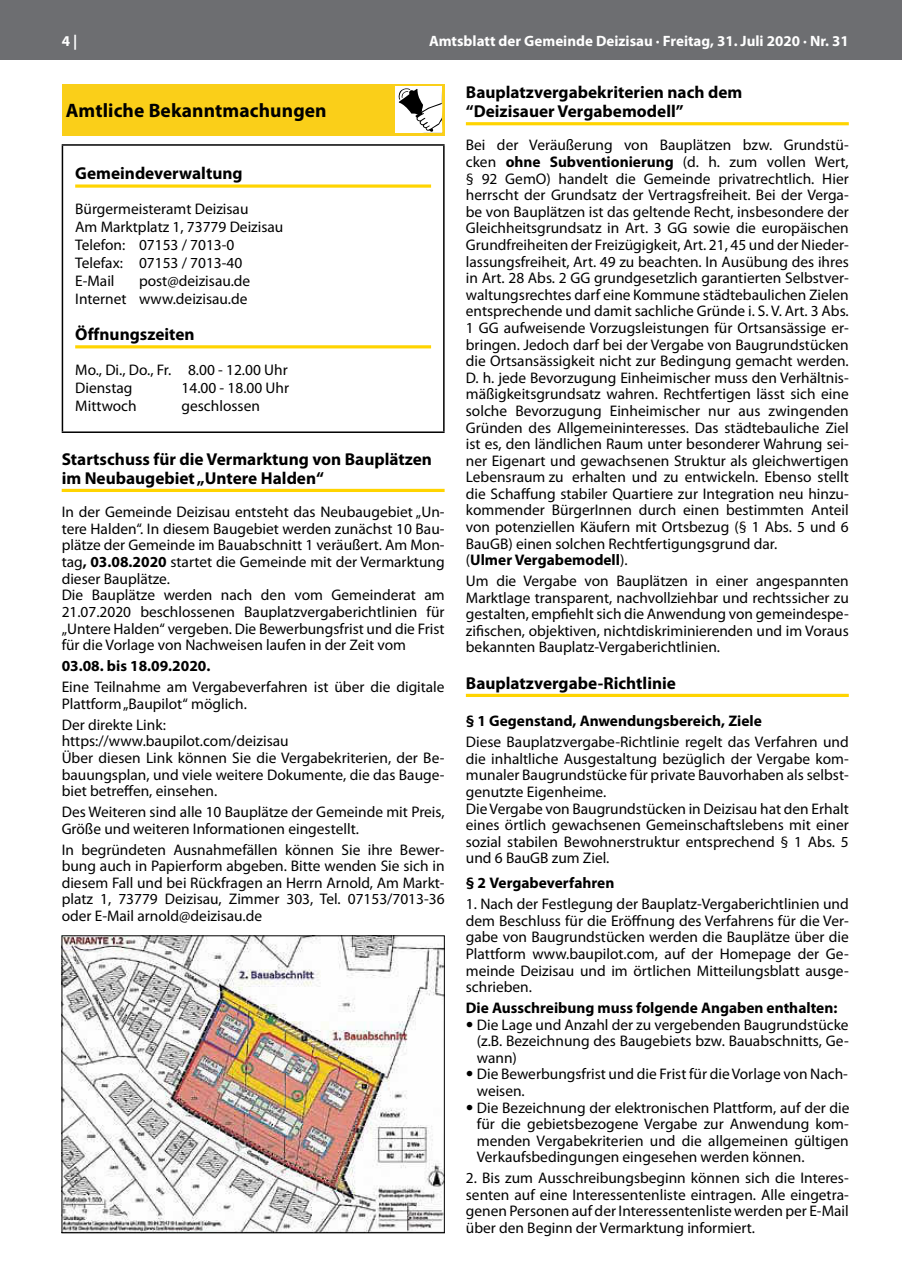
<style>
.page{position:relative;width:902px;height:1280px;background:#fff}
.page>*{position:absolute;margin:0;border:0;box-sizing:border-box;transform-origin:0 0}
.t1{font:700 19.5px "Myriad Pro";letter-spacing:.005em;color:#000}
.t2{font:700 17.25px/18.9px "Myriad Pro";color:#000}
.t3{font:15.3px/16.6px "Myriad Pro";color:#000}
.t4{font:700 15.3px "Myriad Pro";color:#000}
.t5{font:700 15px "Myriad Pro";color:#fff}
.s1{font-weight:700}
.s2{font-family:"Helvetica Neue";font-weight:300}
</style>
<div class="page">
<div style="left:0;top:0;width:901px;height:60px;background:#6d6e71"></div>
<hr style="left:62px;top:489px;width:382px;height:3px;background:#ffd400">
<div style="left:62px;top:84px;width:382px;height:51px;background:#facf19"></div>
<div style="left:395px;top:87px;width:47px;height:46px;background:#fff"></div>
<svg style="left:398px;top:88px;width:44px;height:44px"></svg>
<hr style="left:62px;top:144px;width:382px;height:2px;background:#000">
<hr style="left:62px;top:146px;width:1px;height:285px;background:#000">
<hr style="left:443px;top:146px;width:1px;height:285px;background:#000">
<hr style="left:62px;top:431px;width:382px;height:2px;background:#000">
<svg style="left:75px;top:184px;width:356px;height:4px"></svg>
<hr style="left:75px;top:345px;width:356px;height:3px;background:#ffd400">
<img style="left:64px;top:937px;width:378px;height:294px">
<div style="left:62px;top:935px;width:382px;height:298px;border:1px solid #000"></div>
<hr style="left:466px;top:122px;width:382px;height:3px;background:#ffd400">
<hr style="left:466px;top:694px;width:382px;height:3px;background:#ffd400">
<p class="t5" style="left:62px;top:31px;width:17px">4 |</p>
<p class="t5" style="left:429px;top:31px;width:421px">Amtsblatt der Gemeinde Deizisau · Freitag, 31. Juli 2020 · Nr. 31</p>
<p class="t1" style="left:66px;top:100px;width:262px">Amtliche Bekanntmachungen</p>
<p class="t2" style="left:75px;top:163px;width:169px">Gemeindeverwaltung</p>
<p class="t3" style="left:75px;top:200px;width:210px;line-height:18px">Bürgermeisteramt Deizisau<br>Am Marktplatz 1, 73779 Deizisau<br>Telefon: 07153 / 7013-0<br>Telefax: 07153 / 7013-40<br>E-Mail</p>
<p class="t3" style="left:75px;top:272px;width:177px;line-height:18px;text-align:right">post@deizisau.de<br>Internet www.deizisau.de</p>
<p class="t2" style="left:75px;top:324px;width:121px">Öffnungszeiten</p>
<p class="t3" style="left:75px;top:361px;width:214px;line-height:18px">Mo., Di., Do., Fr. 8.00 - 12.00 Uhr<br>Dienstag</p>
<p class="t3" style="left:181px;top:379px;width:109px">14.00 - 18.00 Uhr</p>
<p class="t3" style="left:75px;top:397px;width:63px">Mittwoch</p>
<p class="t3" style="left:181px;top:397px;width:80px">geschlossen</p>
<p class="t2" style="left:62px;top:449px;width:372px">Startschuss für die Vermarktung von Bauplätzen im Neubaugebiet „Untere Halden“</p>
<p class="t3" style="left:62px;top:503px;width:384px">In der Gemeinde Deizisau entsteht das Neubaugebiet „Un&shy;tere Halden“. In diesem Baugebiet werden zunächst 10 Bau&shy;plätze der Gemeinde im Bauabschnitt 1 veräußert. Am Mon&shy;tag<span class="s1">, 03.08.2020</span> startet die Gemeinde mit der Vermarktung dieser Bauplätze.<br>Die Bauplätze werden nach den vom Gemeinderat am 21.07.2020 beschlossenen Bauplatzvergaberichtlinien für „Untere Halden“ vergeben. Die Bewerbungsfrist und die Frist für die Vorlage von Nachweisen laufen in der Zeit vom</p>
<p class="t4" style="left:62px;top:656px;width:150px">03.08. bis 18.09.2020.</p>
<p class="t3" style="left:62px;top:678px;width:384px">Eine Teilnahme am Vergabeverfahren ist über die digitale<br>Plattform „Baupilot“ möglich.</p>
<p class="t3" style="left:62px;top:716px;width:384px">Der direkte Link:<br>https://www.baupilot.com/deizisau<br>Über diesen Link können Sie die Vergabekriterien, der Be&shy;bauungsplan, und viele weitere Dokumente, die das Bauge&shy;biet betreffen, einsehen.</p>
<p class="t3" style="left:62px;top:803px;width:384px">Des Weiteren sind alle 10 Bauplätze der Gemeinde mit Preis,<br>Größe und weiteren Informationen eingestellt.</p>
<p class="t3" style="left:62px;top:841px;width:384px;text-align:justify">In begründeten Ausnahmefällen können Sie ihre Bewer&shy;bung auch in Papierform abgeben. Bitte wenden Sie sich in diesem Fall und bei Rückfragen an Herrn Arnold, Am Markt&shy;platz 1, 73779 Deizisau, Zimmer 303, Tel. 07153/7013-36 oder E-Mail arnold@deizisau.de</p>
<p class="t2" style="left:466px;top:82px;width:278px">Bauplatzvergabekriterien nach dem “Deizisauer Vergabemodell”</p>
<p class="t3" style="left:466px;top:137px;width:384px">Bei der Veräußerung von Bauplätzen bzw. Grundstü&shy;cken <span class="s1">ohne Subventionierung</span> (d. h. zum vollen Wert, § 92 GemO) handelt die Gemeinde privatrechtlich. Hier herrscht der Grundsatz der Vertragsfreiheit. Bei der Verga&shy;be von Bauplätzen ist das geltende Recht, insbesondere der Gleichheitsgrundsatz in Art. 3 GG sowie die europäischen Grundfreiheiten der Freizügigkeit, Art. 21, 45 und der Nieder&shy;lassungsfreiheit, Art. 49 zu beachten. In Ausübung des ihres in Art. 28 Abs. 2 GG grundgesetzlich garantierten Selbstver&shy;waltungsrechtes darf eine Kommune städtebaulichen Zielen entsprechende und damit sachliche Gründe i. S. V. Art. 3 Abs.<br>1 GG aufweisende Vorzugsleistungen für Ortsansässige er&shy;bringen. Jedoch darf bei der Vergabe von Baugrundstücken die Ortsansässigkeit nicht zur Bedingung gemacht werden.<br>D. h. jede Bevorzugung Einheimischer muss den Verhältnis&shy;mäßigkeitsgrundsatz wahren. Rechtfertigen lässt sich eine solche Bevorzugung Einheimischer nur aus zwingenden Gründen des Allgemeininteresses. Das städtebauliche Ziel ist es, den ländlichen Raum unter besonderer Wahrung sei&shy;ner Eigenart und gewachsenen Struktur als gleichwertigen Lebensraum zu erhalten und zu entwickeln. Ebenso stellt die Schaffung stabiler Quartiere zur Integration neu hinzu&shy;kommender BürgerInnen durch einen bestimmten Anteil von potenziellen Käufern mit Ortsbezug (§ 1 Abs. 5 und 6<br>BauGB) einen solchen Rechtfertigungsgrund dar.<br>(<span class="s1">Ulmer Vergabemodell</span>).</p>
<p class="t3" style="left:466px;top:572px;width:384px;text-align:justify">Um die Vergabe von Bauplätzen in einer angespannten Marktlage transparent, nachvollziehbar und rechtssicher zu gestalten, empfiehlt sich die Anwendung von gemeindespe&shy;zifischen, objektiven, nichtdiskriminierenden und im Voraus bekannten Bauplatz-Vergaberichtlinien.</p>
<p class="t2" style="left:466px;top:673px;width:212px">Bauplatzvergabe-Richtlinie</p>
<p class="t4" style="left:466px;top:711px;width:297px">§ 1 Gegenstand, Anwendungsbereich, Ziele</p>
<p class="t3" style="left:466px;top:733px;width:384px">Diese Bauplatzvergabe-Richtlinie regelt das Verfahren und die inhaltliche Ausgestaltung bezüglich der Vergabe kom&shy;munaler Baugrundstücke für private Bauvorhaben als selbst&shy;genutzte Eigenheime.<br>Die Vergabe von Baugrundstücken in Deizisau hat den Erhalt eines örtlich gewachsenen Gemeinschaftslebens mit einer sozial stabilen Bewohnerstruktur entsprechend § 1 Abs. 5 und 6 BauGB zum Ziel.</p>
<p class="t4" style="left:466px;top:873px;width:150px">§ 2 Vergabeverfahren</p>
<p class="t3" style="left:466px;top:896px;width:384px;text-align:justify">1. Nach der Festlegung der Bauplatz-Vergaberichtlinien und dem Beschluss für die Eröffnung des Verfahrens für die Ver&shy;gabe von Baugrundstücken werden die Bauplätze über die Plattform www.baupilot.com, auf der Homepage der Ge&shy;meinde Deizisau und im örtlichen Mitteilungsblatt ausge&shy;schrieben.</p>
<p class="t4" style="left:466px;top:998px;width:373px">Die Ausschreibung muss folgende Angaben enthalten:</p>
<p class="t3" style="left:477px;top:1016px;width:373px;text-align:justify;text-indent:-11px"><span class="s2">•</span> Die Lage und Anzahl der zu vergebenden Baugrundstücke (z.B. Bezeichnung des Baugebiets bzw. Bauabschnitts, Ge&shy;wann)</p>
<p class="t3" style="left:477px;top:1066px;width:372px;text-indent:-11px"><span class="s2">•</span> Die Bewerbungsfrist und die Frist für die Vorlage von Nach&shy;weisen.</p>
<p class="t3" style="left:477px;top:1099px;width:374px;text-align:justify;text-indent:-11px"><span class="s2">•</span> Die Bezeichnung der elektronischen Plattform, auf der die für die gebietsbezogene Vergabe zur Anwendung kom&shy;menden Vergabekriterien und die allgemeinen gültigen Verkaufsbedingungen eingesehen werden können.</p>
<p class="t3" style="left:466px;top:1169px;width:384px;text-align:justify">2. Bis zum Ausschreibungsbeginn können sich die Interes&shy;senten auf eine Interessentenliste eintragen. Alle eingetra&shy;genen Personen auf der Interessentenliste werden per E-Mail über den Beginn der Vermarktung informiert.</p>
</div>
